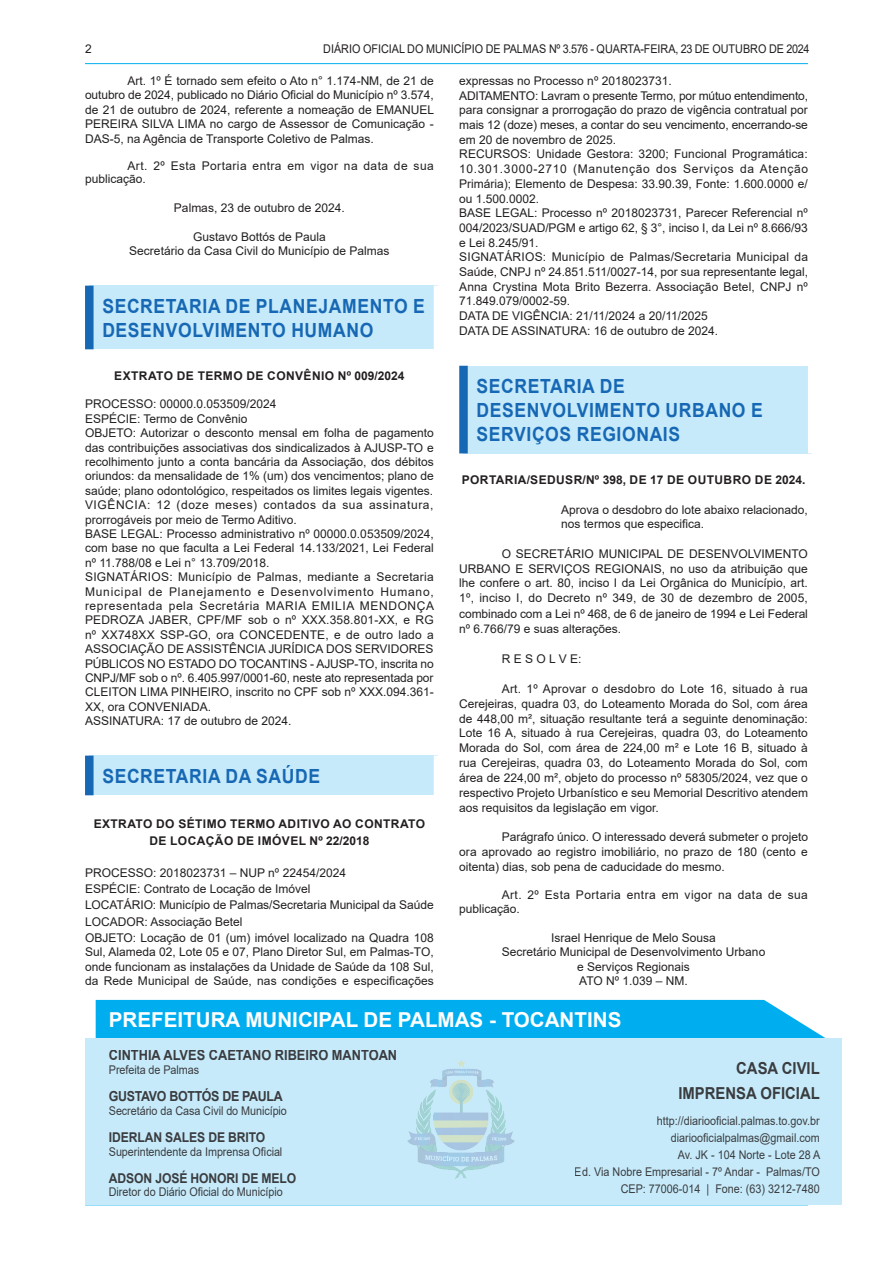
<style>
.page{position:relative;width:893px;height:1263px;background:#fff}
.page>*{position:absolute;margin:0;border:0;box-sizing:border-box;transform-origin:0 0}
.t1{font:700 20.55px "Arial";color:#fff}
.CHANCELA{font:700 19.5px/24px "Arial";letter-spacing:.035em;color:#1768b4;scale:.9 1}
.t2{font:700 16.5px/25.7px "Arial";color:#231f20;text-align:right;scale:.9 1}
.t3{font:700 14.25px "Arial";color:#231f20;scale:.9 1}
.t4{font:700 13.8px "Arial";letter-spacing:-.025em;color:#231f20;scale:.9 1}
.t5{font:700 13.5px "Arial";letter-spacing:-.01em;color:#231f20;scale:.9 1}
.SEM_PARAGRAFO{font:12px/14.4px "Arial";color:#231f20;text-align:justify}
.TEXTO{font:12px/14.9px "Arial";color:#231f20;text-align:justify}
.SEM_PARAGRAFO-2{font:12px/17.1px "Arial";color:#231f20;text-align:right;scale:.9 1}
.ASSINATURA{font:12px "Arial";color:#231f20}
.TITULO{font:700 12px/16.2px "Arial";letter-spacing:.035em;color:#231f20;text-align:center}
.TEXTO-2{font:12px/13.2px "Arial";letter-spacing:.035em;color:#231f20}
.SEM_PARAGRAFO-3{font:12px/14.4px "Arial";letter-spacing:.05em;color:#231f20}
.EMENTA{font:12px/14.7px "Arial";color:#231f20}
</style>
<div class="page">
<hr style="left:85px;top:63px;width:723px;height:1px;background:#00aeef">
<hr style="left:85px;top:1204px;width:723px;height:1px;background:#00aeef">
<div style="left:96px;top:1000px;width:729px;height:38px;background:#00aeef"></div>
<div style="left:85px;top:1038px;width:757px;height:166px;background:#c6eafa"></div>
<img style="left:408px;top:1060px;width:106px;height:119px">
<div style="left:89px;top:286px;width:349px;height:63px;background:#c6eafa"></div>
<div style="left:85px;top:286px;width:9px;height:63px;background:#1768b4"></div>
<div style="left:434px;top:286px;width:8px;height:63px;background:#fff"></div>
<div style="left:89px;top:756px;width:349px;height:39px;background:#c6eafa"></div>
<div style="left:85px;top:756px;width:9px;height:39px;background:#1768b4"></div>
<div style="left:434px;top:756px;width:8px;height:39px;background:#fff"></div>
<div style="left:463px;top:366px;width:349px;height:87px;background:#c6eafa"></div>
<div style="left:459px;top:366px;width:9px;height:87px;background:#1768b4"></div>
<div style="left:808px;top:366px;width:8px;height:87px;background:#fff"></div>
<p class="SEM_PARAGRAFO" style="left:85px;top:41px;width:8px">2</p>
<p class="SEM_PARAGRAFO-2" style="left:323px;top:40px;width:542px">DIÁRIO OFICIAL DO MUNICÍPIO DE PALMAS Nº 3.576 - QUARTA-FEIRA, 23 DE OUTUBRO DE 2024</p>
<p class="TEXTO" style="left:85px;top:73px;width:351px;line-height:14.4px;text-indent:43px">Art. 1º É tornado sem efeito o Ato n° 1.174-NM, de 21 de outubro de 2024, publicado no Diário Oficial do Município nº 3.574, de 21 de outubro de 2024, referente a nomeação de EMANUEL PEREIRA SILVA LIMA no cargo de Assessor de Comunicação - DAS-5, na Agência de Transporte Coletivo de Palmas.</p>
<p class="TEXTO-2" style="left:85px;top:159px;width:350px;text-indent:43px">Art. 2º Esta Portaria entra em vigor na data de sua publicação.</p>
<p class="ASSINATURA" style="left:174px;top:200px;width:172px">Palmas, 23 de outubro de 2024.</p>
<p class="ASSINATURA" style="left:193px;top:228px;width:134px">Gustavo Bottós de Paula</p>
<p class="ASSINATURA" style="left:129px;top:243px;width:262px">Secretário da Casa Civil do Município de Palmas</p>
<p class="CHANCELA" style="left:102px;top:294px;width:360px">SECRETARIA DE PLANEJAMENTO E<br>DESENVOLVIMENTO HUMANO</p>
<p class="TITULO" style="left:114px;top:367px;width:292px">EXTRATO DE TERMO DE CONVÊNIO Nº 009/2024</p>
<p class="SEM_PARAGRAFO" style="left:85px;top:397px;width:193px">PROCESSO: 00000.0.053509/2024</p>
<p class="SEM_PARAGRAFO" style="left:85px;top:411px;width:164px">ESPÉCIE: Termo de Convênio</p>
<p class="SEM_PARAGRAFO" style="left:85px;top:426px;width:350px">OBJETO: Autorizar o desconto mensal em folha de pagamento das contribuições associativas dos sindicalizados à AJUSP-TO e recolhimento junto a conta bancária da Associação, dos débitos oriundos: da mensalidade de 1% (um) dos vencimentos; plano de saúde; plano odontológico, respeitados os limites legais vigentes.</p>
<p class="SEM_PARAGRAFO-3" style="left:85px;top:498px;width:350px">VIGÊNCIA: 12 (doze meses) contados da sua assinatura, prorrogáveis por meio de Termo Aditivo.</p>
<p class="SEM_PARAGRAFO" style="left:85px;top:527px;width:350px">BASE LEGAL: Processo administrativo nº 00000.0.053509/2024, com base no que faculta a Lei Federal 14.133/2021, Lei Federal nº 11.788/08 e Lei n° 13.709/2018.</p>
<p class="SEM_PARAGRAFO" style="left:85px;top:570px;width:351px">SIGNATÁRIOS: Município de Palmas, mediante a Secretaria Municipal de Planejamento e Desenvolvimento Humano, representada pela Secretária MARIA EMILIA MENDONÇA PEDROZA JABER, CPF/MF sob o nº XXX.358.801-XX, e RG nº XX748XX SSP-GO, ora CONCEDENTE, e de outro lado a ASSOCIAÇÃO DE ASSISTÊNCIA JURÍDICA DOS SERVIDORES PÚBLICOS NO ESTADO DO TOCANTINS - AJUSP-TO, inscrita no CNPJ/MF sob o nº. 6.405.997/0001-60, neste ato representada por CLEITON LIMA PINHEIRO, inscrito no CPF sob nº XXX.094.361- XX, ora CONVENIADA.</p>
<p class="SEM_PARAGRAFO" style="left:85px;top:714px;width:208px">ASSINATURA: 17 de outubro de 2024.</p>
<p class="CHANCELA" style="left:102px;top:764px;width:244px">SECRETARIA DA SAÚDE</p>
<p class="TITULO" style="left:94px;top:816px;width:333px">EXTRATO DO SÉTIMO TERMO ADITIVO AO CONTRATO<br>DE LOCAÇÃO DE IMÓVEL Nº 22/2018</p>
<p class="SEM_PARAGRAFO" style="left:85px;top:865px;width:262px">PROCESSO: 2018023731 – NUP nº 22454/2024</p>
<p class="SEM_PARAGRAFO" style="left:85px;top:882px;width:227px">ESPÉCIE: Contrato de Locação de Imóvel</p>
<p class="SEM_PARAGRAFO" style="left:85px;top:898px;width:350px">LOCATÁRIO: Município de Palmas/Secretaria Municipal da Saúde</p>
<p class="SEM_PARAGRAFO" style="left:85px;top:914px;width:159px">LOCADOR: Associação Betel</p>
<p class="SEM_PARAGRAFO" style="left:85px;top:930px;width:350px">OBJETO: Locação de 01 (um) imóvel localizado na Quadra 108<br>Sul, Alameda 02, Lote 05 e 07, Plano Diretor Sul, em Palmas-TO, onde funcionam as instalações da Unidade de Saúde da 108 Sul, da Rede Municipal de Saúde, nas condições e especificações</p>
<p class="SEM_PARAGRAFO" style="left:459px;top:73px;width:214px">expressas no Processo nº 2018023731.</p>
<p class="SEM_PARAGRAFO" style="left:459px;top:88px;width:350px">ADITAMENTO: Lavram o presente Termo, por mútuo entendimento, para consignar a prorrogação do prazo de vigência contratual por mais 12 (doze) meses, a contar do seu vencimento, encerrando-se em 20 de novembro de 2025.</p>
<p class="SEM_PARAGRAFO" style="left:459px;top:147px;width:350px">RECURSOS: Unidade Gestora: 3200; Funcional Programática:<br>10.301.3000-2710 (Manutenção dos Serviços da Atenção Primária); Elemento de Despesa: 33.90.39, Fonte: 1.600.0000 e/ ou 1.500.0002.</p>
<p class="SEM_PARAGRAFO" style="left:459px;top:206px;width:350px">BASE LEGAL: Processo nº 2018023731, Parecer Referencial nº 004/2023/SUAD/PGM e artigo 62, § 3°, inciso I, da Lei nº 8.666/93 e Lei 8.245/91.</p>
<p class="SEM_PARAGRAFO" style="left:459px;top:250px;width:350px">SIGNATÁRIOS: Município de Palmas/Secretaria Municipal da Saúde, CNPJ nº 24.851.511/0027-14, por sua representante legal, Anna Crystina Mota Brito Bezerra. Associação Betel, CNPJ nº 71.849.079/0002-59.</p>
<p class="SEM_PARAGRAFO" style="left:459px;top:309px;width:250px">DATA DE VIGÊNCIA: 21/11/2024 a 20/11/2025</p>
<p class="SEM_PARAGRAFO" style="left:459px;top:323px;width:260px">DATA DE ASSINATURA: 16 de outubro de 2024.</p>
<p class="CHANCELA" style="left:477px;top:374px;width:320px">SECRETARIA DE<br>DESENVOLVIMENTO URBANO E<br>SERVIÇOS REGIONAIS</p>
<p class="TITULO" style="left:462px;top:472px;width:345px">PORTARIA/SEDUSR/Nº 398, DE 17 DE OUTUBRO DE 2024.</p>
<p class="EMENTA" style="left:561px;top:502px;width:248px">Aprova o desdobro do lote abaixo relacionado, nos termos que especifica.</p>
<p class="TEXTO" style="left:459px;top:546px;width:350px;text-indent:43px">O SECRETÁRIO MUNICIPAL DE DESENVOLVIMENTO URBANO E SERVIÇOS REGIONAIS, no uso da atribuição que lhe confere o art. 80, inciso I da Lei Orgânica do Município, art.<br>1º, inciso I, do Decreto nº 349, de 30 de dezembro de 2005, combinado com a Lei nº 468, de 6 de janeiro de 1994 e Lei Federal nº 6.766/79 e suas alterações.</p>
<p class="TEXTO" style="left:502px;top:651px;width:81px">R E S O L V E:</p>
<p class="TEXTO" style="left:459px;top:681px;width:350px;text-indent:43px">Art. 1º Aprovar o desdobro do Lote 16, situado à rua Cerejeiras, quadra 03, do Loteamento Morada do Sol, com área de 448,00 m², situação resultante terá a seguinte denominação:<br>Lote 16 A, situado à rua Cerejeiras, quadra 03, do Loteamento Morada do Sol, com área de 224,00 m² e Lote 16 B, situado à rua Cerejeiras, quadra 03, do Loteamento Morada do Sol, com área de 224,00 m², objeto do processo nº 58305/2024, vez que o respectivo Projeto Urbanístico e seu Memorial Descritivo atendem aos requisitos da legislação em vigor.</p>
<p class="TEXTO" style="left:459px;top:830px;width:350px;text-indent:43px">Parágrafo único. O interessado deverá submeter o projeto ora aprovado ao registro imobiliário, no prazo de 180 (cento e oitenta) dias, sob pena de caducidade do mesmo.</p>
<p class="TEXTO-2" style="left:459px;top:887px;width:350px;line-height:14.2px;text-indent:43px">Art. 2º Esta Portaria entra em vigor na data de sua publicação.</p>
<p class="ASSINATURA" style="left:551px;top:929px;width:166px">Israel Henrique de Melo Sousa</p>
<p class="ASSINATURA" style="left:502px;top:944px;width:265px">Secretário Municipal de Desenvolvimento Urbano</p>
<p class="ASSINATURA" style="left:577px;top:958px;width:114px">e Serviços Regionais</p>
<p class="ASSINATURA" style="left:579px;top:972px;width:110px">ATO Nº 1.039 – NM.</p>
<p class="t1" style="left:109px;top:1005px;width:514px">PREFEITURA MUNICIPAL DE PALMAS - TOCANTINS</p>
<p class="t3" style="left:109px;top:1045px;width:322px">CINTHIA ALVES CAETANO RIBEIRO MANTOAN</p>
<p class="SEM_PARAGRAFO-2" style="left:109px;top:1061px;width:102px">Prefeita de Palmas</p>
<p class="t4" style="left:109px;top:1086px;width:195px">GUSTAVO BOTTÓS DE PAULA</p>
<p class="SEM_PARAGRAFO-2" style="left:109px;top:1102px;width:199px">Secretário da Casa Civil do Município</p>
<p class="t5" style="left:109px;top:1128px;width:175px">IDERLAN SALES DE BRITO</p>
<p class="SEM_PARAGRAFO-2" style="left:109px;top:1143px;width:194px">Superintendente da Imprensa Oficial</p>
<p class="t5" style="left:109px;top:1168px;width:210px">ADSON JOSÉ HONORI DE MELO</p>
<p class="SEM_PARAGRAFO-2" style="left:109px;top:1183px;width:195px">Diretor do Diário Oficial do Município</p>
<h3 class="t2" style="left:678px;top:1055px;width:159px">CASA CIVIL<br>IMPRENSA OFICIAL</h3>
<p class="SEM_PARAGRAFO-2" style="left:575px;top:1112px;width:274px">http://diariooficial.palmas.to.gov.br diariooficialpalmas@gmail.com<br>Av. JK - 104 Norte - Lote 28 A<br>Ed. Via Nobre Empresarial - 7º Andar - Palmas/TO CEP: 77006-014 | Fone: (63) 3212-7480</p>
</div>
